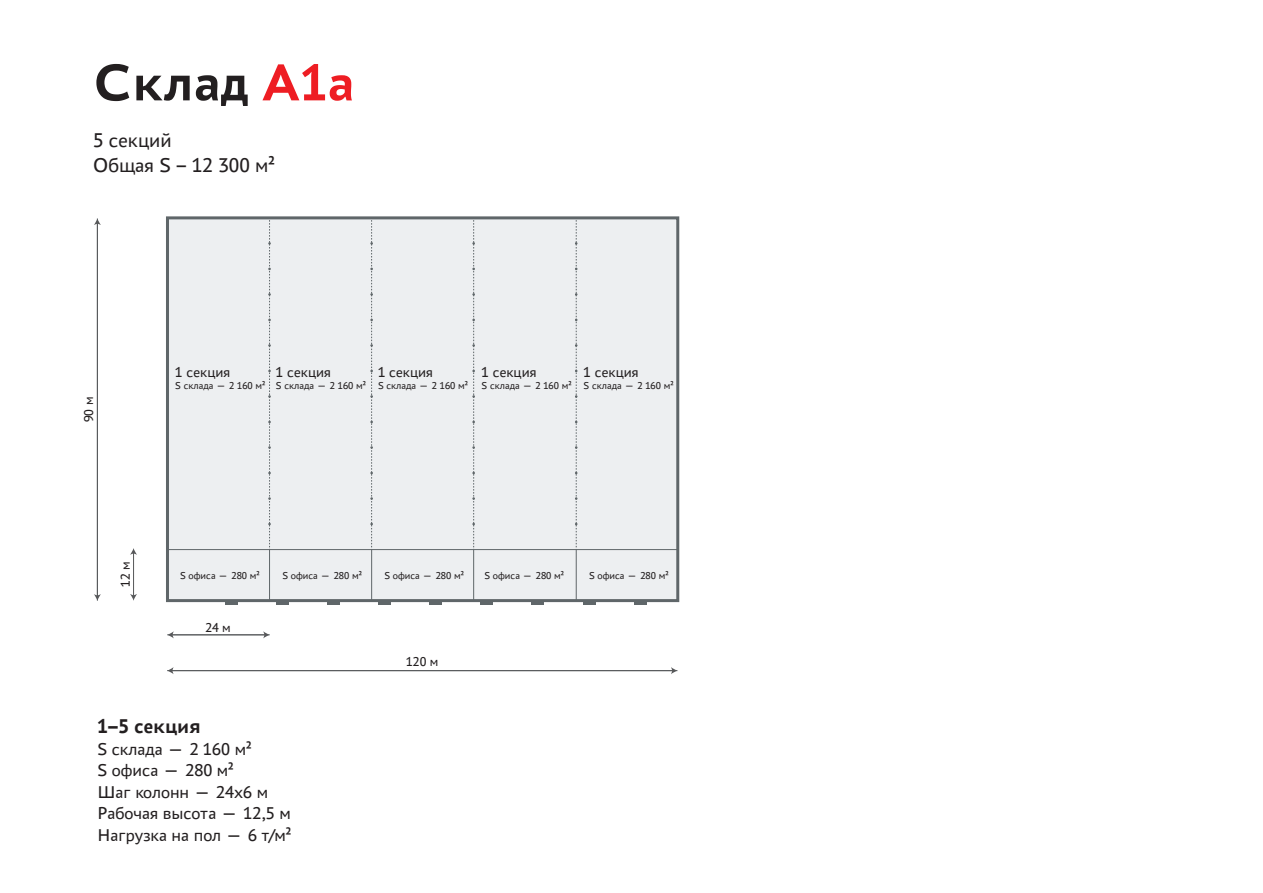
<style>
.page{position:relative;width:1263px;height:893px;background:#fff}
.page>*{position:absolute;margin:0;border:0;box-sizing:border-box;transform-origin:0 0}
.t1{font:700 54px "PT Astra Sans";color:#231f20}
.t2{font:21px/25.2px "PT Astra Sans";color:#231f20}
.t3{font:700 21px "PT Astra Sans";color:#231f20}
.t4{font:18px/21.6px "PT Astra Sans";color:#231f20}
.t5{font:15px "PT Astra Sans";color:#231f20}
.t6{font:13.5px "PT Astra Sans";color:#231f20}
.t7{font:10.5px "PT Astra Sans";color:#231f20}
.s1{color:#ee1d23}
</style>
<div class="page">
<div style="left:166px;top:216px;width:513px;height:386px;background:#edeff1;border:3px solid #5f6669"></div>
<svg style="left:225px;top:603px;width:13px;height:2px"></svg>
<hr style="left:133px;top:553px;width:1px;height:43px;background:#57585a">
<svg style="left:130px;top:594px;width:7px;height:6px"></svg>
<svg style="left:130px;top:548px;width:7px;height:7px"></svg>
<hr style="left:97px;top:223px;width:1px;height:373px;background:#57585a">
<svg style="left:94px;top:594px;width:7px;height:7px"></svg>
<svg style="left:94px;top:218px;width:7px;height:7px"></svg>
<hr style="left:172px;top:670px;width:501px;height:1px;background:#57585a">
<svg style="left:167px;top:667px;width:7px;height:7px"></svg>
<svg style="left:671px;top:667px;width:6px;height:7px"></svg>
<hr style="left:172px;top:634px;width:93px;height:1px;background:#57585a">
<svg style="left:167px;top:631px;width:7px;height:7px"></svg>
<svg style="left:263px;top:631px;width:7px;height:7px"></svg>
<hr style="left:167px;top:549px;width:511px;height:1px;background:#5f6669">
<hr style="left:269px;top:550px;width:1px;height:50px;background:#5f6669">
<hr style="left:371px;top:550px;width:1px;height:50px;background:#5f6669">
<hr style="left:473px;top:550px;width:1px;height:50px;background:#5f6669">
<hr style="left:576px;top:550px;width:1px;height:50px;background:#5f6669">
<svg style="left:268px;top:218px;width:3px;height:332px"></svg>
<svg style="left:370px;top:218px;width:3px;height:332px"></svg>
<svg style="left:472px;top:218px;width:3px;height:332px"></svg>
<svg style="left:575px;top:218px;width:2px;height:330px"></svg>
<svg style="left:276px;top:603px;width:13px;height:2px"></svg>
<svg style="left:327px;top:603px;width:13px;height:2px"></svg>
<svg style="left:634px;top:603px;width:12px;height:2px"></svg>
<svg style="left:583px;top:603px;width:12px;height:2px"></svg>
<svg style="left:429px;top:603px;width:13px;height:2px"></svg>
<svg style="left:378px;top:603px;width:13px;height:2px"></svg>
<svg style="left:480px;top:603px;width:13px;height:2px"></svg>
<svg style="left:531px;top:603px;width:13px;height:2px"></svg>
<h1 class="t1" style="left:93px;top:47px;width:263px">Склад <span class="s1">А1a</span></h1>
<h2 class="t2" style="left:93px;top:127px;width:183px">5 секций<br>Общая S – 12 300 м²</h2>
<p class="t6" style="left:80px;top:422px;width:27px;rotate:-90deg">90 м</p>
<h3 class="t5" style="left:175px;top:362px;width:56px">1 секция</h3>
<p class="t7" style="left:175px;top:379px;width:91px">S склада — 2 160 м²</p>
<h3 class="t5" style="left:276px;top:362px;width:56px">1 секция</h3>
<p class="t7" style="left:276px;top:379px;width:91px">S склада — 2 160 м²</p>
<h3 class="t5" style="left:378px;top:362px;width:56px">1 секция</h3>
<p class="t7" style="left:378px;top:379px;width:91px">S склада — 2 160 м²</p>
<h3 class="t5" style="left:482px;top:362px;width:56px">1 секция</h3>
<p class="t7" style="left:482px;top:379px;width:91px">S склада — 2 160 м²</p>
<h3 class="t5" style="left:584px;top:362px;width:56px">1 секция</h3>
<p class="t7" style="left:584px;top:379px;width:91px">S склада — 2 160 м²</p>
<p class="t6" style="left:117px;top:587px;width:27px;rotate:-90deg">12 м</p>
<p class="t7" style="left:180px;top:569px;width:81px">S офиса — 280 м²</p>
<p class="t7" style="left:282px;top:569px;width:81px">S офиса — 280 м²</p>
<p class="t7" style="left:384px;top:569px;width:81px">S офиса — 280 м²</p>
<p class="t7" style="left:484px;top:569px;width:81px">S офиса — 280 м²</p>
<p class="t7" style="left:589px;top:569px;width:81px">S офиса — 280 м²</p>
<p class="t6" style="left:205px;top:619px;width:27px">24 м</p>
<p class="t6" style="left:406px;top:653px;width:34px">120 м</p>
<h2 class="t3" style="left:97px;top:712px;width:105px">1–5 секция</h2>
<h3 class="t4" style="left:97px;top:737px;width:195px">S склада — 2 160 м²<br>S офиса — 280 м²<br>Шаг колонн — 24х6 м<br>Рабочая высота — 12,5 м<br>Нагрузка на пол — 6 т/м²</h3>
</div>
